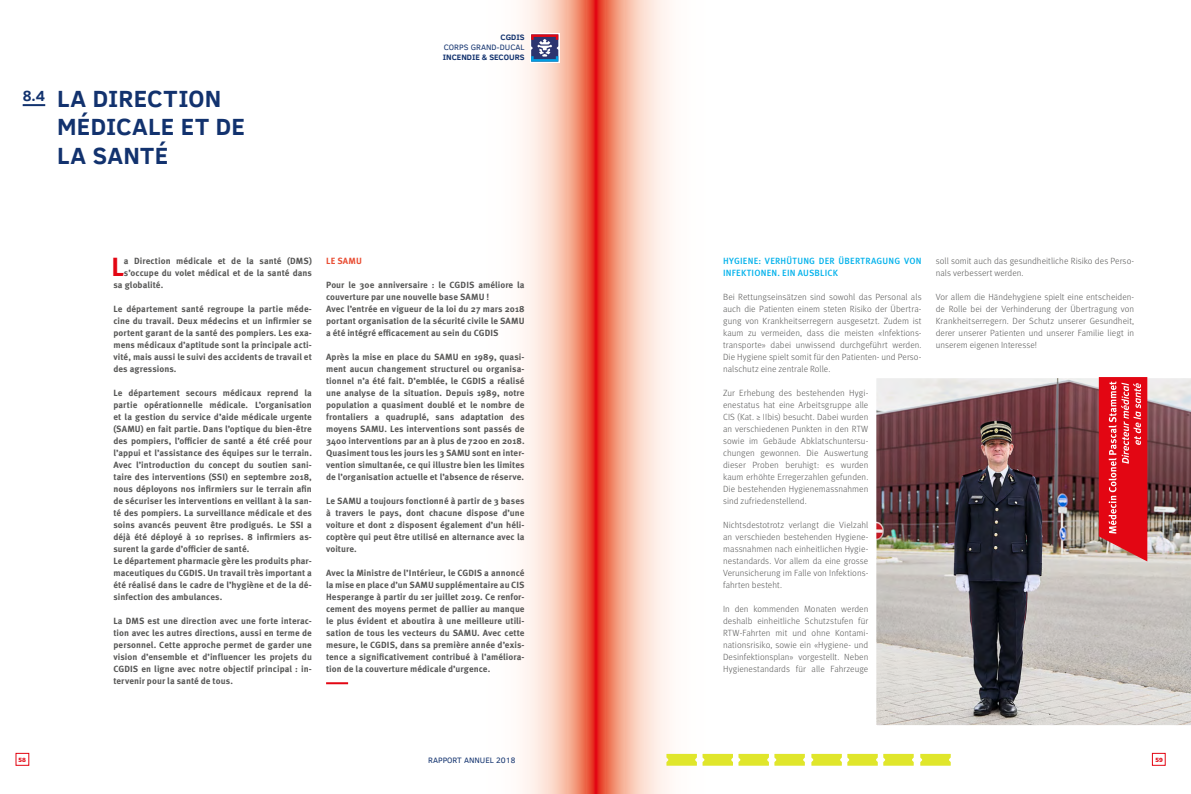
<style>
.page{position:relative;width:1191px;height:794px;background:#fff}
.page>*{position:absolute;margin:0;border:0;box-sizing:border-box;transform-origin:0 0}
.t1{font:700 26.3px "Meta Pro";color:#e30613}
.t2{font:700 24px/28.8px "Clear Sans";letter-spacing:.015em;color:#12326e}
.t3{font:700 15.1px "Clear Sans";color:#12326e}
.t4{font:700 9px/12px "Meta Pro";letter-spacing:.005em;color:#575756;text-align:justify}
.t5{font:300 9px/12px "Meta Pro";letter-spacing:.005em;color:#575756;text-align:justify}
.t6{font:500 9px/12px "Meta Pro";letter-spacing:.025em;color:#00b1eb}
.t7{font:700 9px "Meta Pro";letter-spacing:.025em;color:#e94f35}
.t8{font:8px "Clear Sans";color:#12326e}
.t9{font:700 8px "Clear Sans";color:#12326e}
.t10{font:700 6px "Montserrat";color:#e30613}
</style>
<div class="page">
<svg style="left:327px;top:0;width:268px;height:794px"></svg>
<div style="left:16px;top:753px;width:13px;height:12px;border:1px solid #e30613"></div>
<div style="left:1152px;top:753px;width:13px;height:12px;border:1px solid #e30613"></div>
<svg style="left:530px;top:33px;width:29px;height:30px"></svg>
<svg style="left:531px;top:34px;width:27px;height:28px"></svg>
<hr style="left:326px;top:682px;width:22px;height:2px;background:#e30613">
<hr style="left:23px;top:104px;width:22px;height:2px;background:#12326e">
<img style="left:876px;top:377px;width:315px;height:349px">
<svg style="left:595px;top:0;width:269px;height:794px"></svg>
<svg style="left:920px;top:754px;width:30px;height:11px"></svg>
<svg style="left:811px;top:754px;width:66px;height:11px"></svg>
<svg style="left:883px;top:754px;width:30px;height:11px"></svg>
<svg style="left:666px;top:754px;width:139px;height:11px;background:#e4e94a"></svg>
<svg style="left:1098px;top:377px;width:49px;height:184px;background:#e22a34"></svg>
<h3 class="t3" style="left:23px;top:85px;width:24px">8.4</h3>
<h2 class="t2" style="left:57px;top:83px;width:189px">LA DIRECTION<br>MÉDICALE ET DE<br>LA SANTÉ</h2>
<p class="t9" style="left:500px;top:32px;width:26px">CGDIS</p>
<p class="t8" style="left:444px;top:42px;width:82px">CORPS GRAND-DUCAL</p>
<p class="t9" style="left:443px;top:51px;width:83px">INCENDIE &amp; SECOURS</p>
<h1 class="t1" style="left:111px;top:246px;width:14px">L</h1>
<p class="t4" style="left:124px;top:254px;width:189px">a Direction médicale et de la santé (DMS)</p>
<p class="t4" style="left:124px;top:266px;width:189px">s’occupe du volet médical et de la santé dans</p>
<p class="t4" style="left:113px;top:278px;width:51px">sa globalité.</p>
<p class="t4" style="left:113px;top:302px;width:200px">Le département santé regroupe la partie méde&shy;cine du travail. Deux médecins et un infirmier se portent garant de la santé des pompiers. Les exa&shy;mens médicaux d’aptitude sont la principale acti&shy;vité, mais aussi le suivi des accidents de travail et des agressions.</p>
<p class="t4" style="left:113px;top:386px;width:200px;text-align:left">Le département secours médicaux reprend la partie opérationnelle médicale. L’organisation et la gestion du service d’aide médicale urgente (SAMU) en fait partie. Dans l’optique du bien-être des pompiers, l’officier de santé a été créé pour l’appui et l’assistance des équipes sur le terrain.<br>Avec l’introduction du concept du soutien sani&shy;taire des interventions (SSI) en septembre 2018, nous déployons nos infirmiers sur le terrain afin de sécuriser les interventions en veillant à la san&shy;té des pompiers. La surveillance médicale et des soins avancés peuvent être prodigués. Le SSI a déjà été déployé à 10 reprises. 8 infirmiers as&shy;surent la garde d’officier de santé.<br>Le département pharmacie gère les produits phar&shy;maceutiques du CGDIS. Un travail très important a été réalisé dans le cadre de l’hygiène et de la dé&shy;sinfection des ambulances.</p>
<p class="t4" style="left:113px;top:614px;width:200px">La DMS est une direction avec une forte interac&shy;tion avec les autres directions, aussi en terme de personnel. Cette approche permet de garder une vision d’ensemble et d’influencer les projets du CGDIS en ligne avec notre objectif principal : in&shy;tervenir pour la santé de tous.</p>
<p class="t7" style="left:326px;top:254px;width:37px">LE SAMU</p>
<p class="t4" style="left:326px;top:278px;width:200px;text-align:left">Pour le 30e anniversaire : le CGDIS améliore la couverture par une nouvelle base SAMU !<br>Avec l’entrée en vigueur de la loi du 27 mars 2018 portant organisation de la sécurité civile le SAMU a été intégré efficacement au sein du CGDIS</p>
<p class="t4" style="left:326px;top:350px;width:200px">Après la mise en place du SAMU en 1989, quasi&shy;ment aucun changement structurel ou organisa&shy;tionnel n’a été fait. D’emblée, le CGDIS a réalisé une analyse de la situation. Depuis 1989, notre population a quasiment doublé et le nombre de frontaliers a quadruplé, sans adaptation des moyens SAMU. Les interventions sont passés de 3400 interventions par an à plus de 7200 en 2018.<br>Quasiment tous les jours les 3 SAMU sont en inter&shy;vention simultanée, ce qui illustre bien les limites de l’organisation actuelle et l’absence de réserve.</p>
<p class="t4" style="left:326px;top:494px;width:200px">Le SAMU a toujours fonctionné à partir de 3 bases à travers le pays, dont chacune dispose d’une voiture et dont 2 disposent également d’un héli&shy;coptère qui peut être utilisé en alternance avec la voiture.</p>
<p class="t4" style="left:326px;top:566px;width:200px">Avec la Ministre de l’Intérieur, le CGDIS a annoncé la mise en place d’un SAMU supplémentaire au CIS Hesperange à partir du 1er juillet 2019. Ce renfor&shy;cement des moyens permet de pallier au manque le plus évident et aboutira à une meilleure utili&shy;sation de tous les vecteurs du SAMU. Avec cette mesure, le CGDIS, dans sa première année d’exis&shy;tence a significativement contribué à l’améliora&shy;tion de la couverture médicale d’urgence.</p>
<p class="t6" style="left:723px;top:254px;width:200px">HYGIENE: VERHÜTUNG DER ÜBERTRAGUNG VON<br>INFEKTIONEN. EIN AUSBLICK</p>
<p class="t5" style="left:723px;top:290px;width:200px">Bei Rettungseinsätzen sind sowohl das Personal als auch die Patienten einem steten Risiko der Übertra&shy;gung von Krankheitserregern ausgesetzt. Zudem ist kaum zu vermeiden, dass die meisten «Infektions&shy;transporte» dabei unwissend durchgeführt werden.<br>Die Hygiene spielt somit für den Patienten- und Perso&shy;nalschutz eine zentrale Rolle.</p>
<p class="t5" style="left:723px;top:386px;width:147px">Zur Erhebung des bestehenden Hygi&shy;enestatus hat eine Arbeitsgruppe alle CIS (Kat. ≥ IIbis) besucht. Dabei wurden an verschiedenen Punkten in den RTW sowie im Gebäude Abklatschuntersu&shy;chungen gewonnen. Die Auswertung dieser Proben beruhigt: es wurden kaum erhöhte Erregerzahlen gefunden.<br>Die bestehenden Hygienemassnahmen sind zufriedenstellend.</p>
<p class="t5" style="left:723px;top:518px;width:147px">Nichtsdestotrotz verlangt die Vielzahl an verschieden bestehenden Hygiene&shy;massnahmen nach einheitlichen Hygie&shy;nestandards. Vor allem da eine grosse Verunsicherung im Falle von Infektions&shy;fahrten besteht.</p>
<p class="t5" style="left:723px;top:602px;width:147px">In den kommenden Monaten werden deshalb einheitliche Schutzstufen für RTW-Fahrten mit und ohne Kontami&shy;nationsrisiko, sowie ein «Hygiene- und Desinfektionsplan» vorgestellt. Neben Hygienestandards für alle Fahrzeuge</p>
<p class="t5" style="left:935px;top:254px;width:200px">soll somit auch das gesundheitliche Risiko des Perso&shy;nals verbessert werden.</p>
<p class="t5" style="left:935px;top:290px;width:200px">Vor allem die Händehygiene spielt eine entscheiden&shy;de Rolle bei der Verhinderung der Übertragung von Krankheitserregern. Der Schutz unserer Gesundheit, derer unserer Patienten und unserer Familie liegt in unserem eigenen Interesse!</p>
<p class="t10" style="left:18px;top:755px;width:9px">58</p>
<p class="t10" style="left:1155px;top:755px;width:9px">59</p>
<p class="t8" style="left:428px;top:754px;width:89px">RAPPORT ANNUEL 2018</p>
</div>
